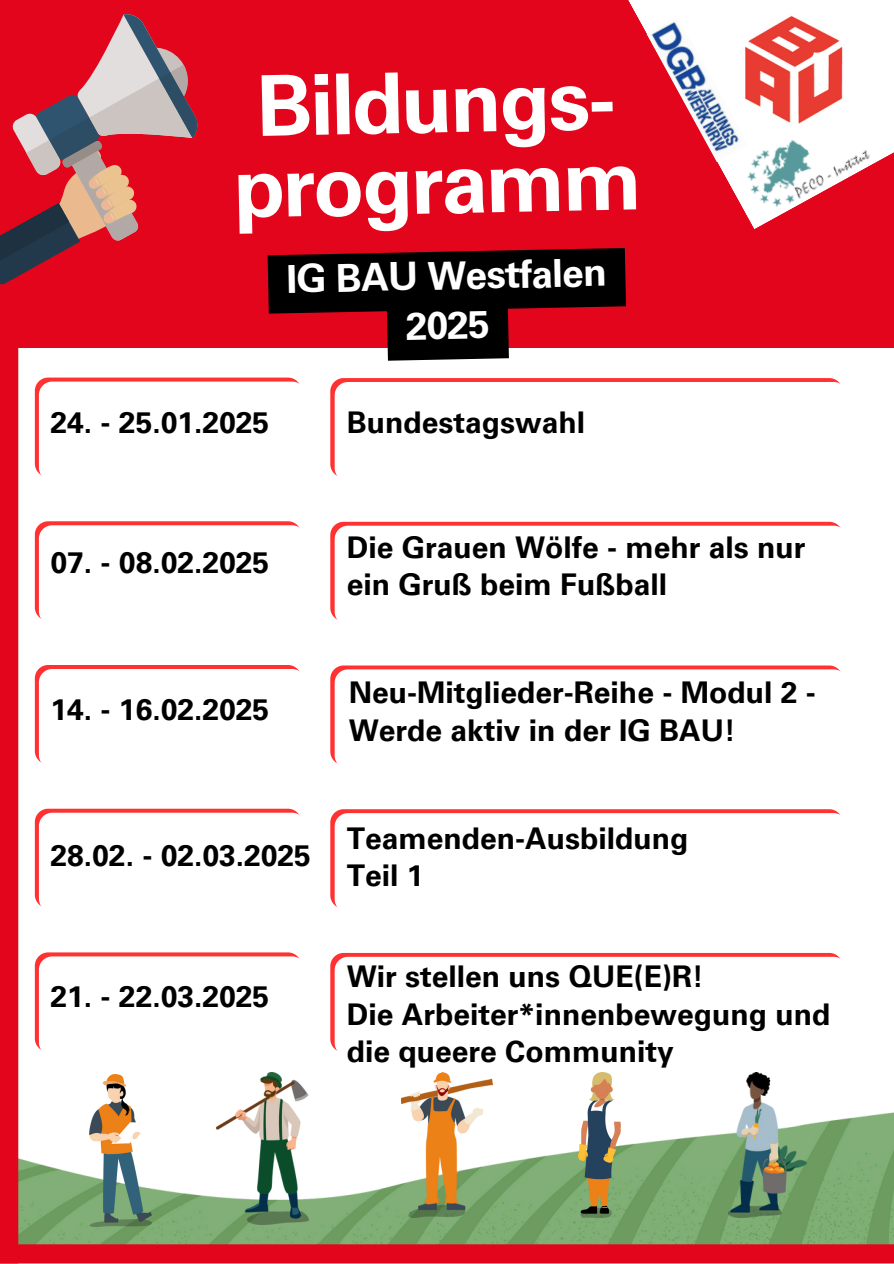
<style>
.page{position:relative;width:894px;height:1264px;background:#fff}
.page>*{position:absolute;margin:0;border:0;box-sizing:border-box;transform-origin:0 0}
.t1{font:700 84px/81px "Univers LT Pro 65";color:#fff}
.t2{font:700 38.7px/49.7px "Univers LT Pro 65";color:#fff;text-align:center}
.t3{font:700 30px/37.2px "Univers LT Pro 65";color:#000}
</style>
<div class="page">
<div style="left:0;top:0;width:893px;height:347px;background:#e3051b"></div>
<img style="left:18px;top:1106px;width:874px;height:138px">
<div style="left:0;top:0;width:18px;height:1263px;background:#e3051b"></div>
<svg style="left:628px;top:0;width:265px;height:229px"></svg>
<img style="left:740px;top:9px;width:106px;height:91px">
<div style="left:0;top:1244px;width:893px;height:19px;background:#e3051b"></div>
<img style="left:728px;top:1072px;width:77px;height:144px">
<img style="left:401px;top:1072px;width:91px;height:144px">
<img style="left:89px;top:1074px;width:62px;height:152px">
<img style="left:216px;top:1072px;width:92px;height:152px">
<img style="left:578px;top:1072px;width:43px;height:144px">
<svg style="left:0;top:14px;width:198px;height:270px"></svg>
<div style="left:330px;top:378px;width:512px;height:99px;background:#ff3131;border-radius:13px"></div>
<div style="left:334px;top:382px;width:512px;height:99px;background:#fff;border-radius:13px"></div>
<svg style="left:35px;top:377px;width:265px;height:99px"></svg>
<div style="left:330px;top:522px;width:512px;height:99px;background:#ff3131;border-radius:13px"></div>
<div style="left:334px;top:525px;width:512px;height:100px;background:#fff;border-radius:13px"></div>
<svg style="left:35px;top:521px;width:265px;height:98px"></svg>
<div style="left:330px;top:665px;width:512px;height:99px;background:#ff3131;border-radius:13px"></div>
<div style="left:334px;top:669px;width:512px;height:99px;background:#fff;border-radius:13px"></div>
<svg style="left:35px;top:665px;width:265px;height:98px"></svg>
<div style="left:330px;top:809px;width:512px;height:99px;background:#ff3131;border-radius:13px"></div>
<div style="left:334px;top:813px;width:512px;height:99px;background:#fff;border-radius:13px"></div>
<svg style="left:35px;top:808px;width:265px;height:99px"></svg>
<div style="left:330px;top:952px;width:512px;height:100px;background:#ff3131;border-radius:13px"></div>
<div style="left:334px;top:956px;width:512px;height:100px;background:#fff;border-radius:13px"></div>
<svg style="left:35px;top:952px;width:265px;height:99px"></svg>
<img style="left:646px;top:17px;width:102px;height:145px">
<img style="left:733px;top:100px;width:146px;height:124px">
<svg style="left:267px;top:248px;width:360px;height:113px"></svg>
<p class="t1" style="left:232px;top:77px;width:410px;rotate:-1deg">Bildungs&shy;programm</p>
<p class="t2" style="left:286px;top:258px;width:321px;rotate:-1deg">IG BAU Westfalen<br>2025</p>
<p class="t3" style="left:51px;top:407px;width:220px">24. - 25.01.2025</p>
<p class="t3" style="left:347px;top:407px;width:240px">Bundestagswahl</p>
<p class="t3" style="left:51px;top:548px;width:220px">07. - 08.02.2025</p>
<p class="t3" style="left:51px;top:694px;width:220px">14. - 16.02.2025</p>
<p class="t3" style="left:51px;top:840px;width:262px">28.02. - 02.03.2025</p>
<p class="t3" style="left:51px;top:981px;width:220px">21. - 22.03.2025</p>
<p class="t3" style="left:347px;top:532px;width:460px">Die Grauen Wölfe - mehr als nur ein Gruß beim Fußball</p>
<p class="t3" style="left:349px;top:678px;width:468px">Neu-Mitglieder-Reihe - Modul 2 -<br>Werde aktiv in der IG BAU!</p>
<p class="t3" style="left:347px;top:823px;width:343px">Teamenden-Ausbildung</p>
<p class="t3" style="left:347px;top:860px;width:78px">Teil 1</p>
<p class="t3" style="left:347px;top:962px;width:358px">Wir stellen uns QUE(E)R!</p>
<p class="t3" style="left:347px;top:999px;width:485px">Die Arbeiter*innenbewegung und die queere Community</p>
</div>
